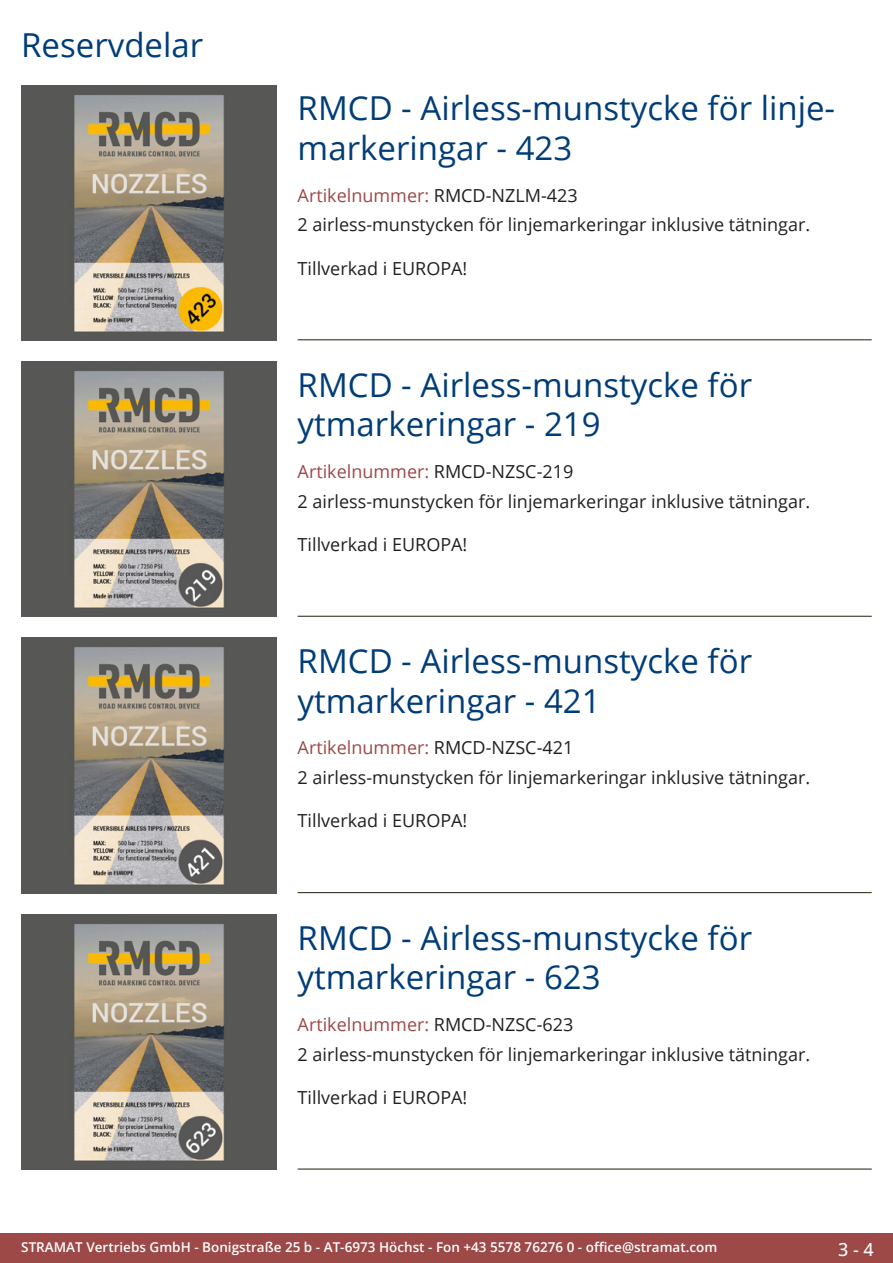
<style>
.page{position:relative;width:893px;height:1263px;background:#fff}
.page>*{position:absolute;margin:0;border:0;box-sizing:border-box;transform-origin:0 0}
.Produkttitel{font:33px/39.6px "Open Sans";color:#003d78}
.RastTitel{font:33px "Open Sans";color:#003d78}
.Beschreibung_Text{font:18px "Open Sans";color:#231f20}
.TechDaten_Überschrif{font:18px "Open Sans";color:#9c4948}
.t1{font:500 18px "Open Sans";color:#fff}
.t2{font:600 13.5px "Open Sans";color:#fff}
.s1{color:#231f20}
</style>
<div class="page">
<div style="left:0;top:1233px;width:893px;height:30px;background:#9c4948"></div>
<hr style="left:298px;top:340px;width:574px;height:1px;background:#201d08">
<hr style="left:298px;top:616px;width:574px;height:1px;background:#201d08">
<hr style="left:298px;top:892px;width:574px;height:1px;background:#201d08">
<hr style="left:298px;top:1169px;width:574px;height:1px;background:#201d08">
<img style="left:21px;top:85px;width:255px;height:255px">
<img style="left:21px;top:361px;width:255px;height:256px">
<img style="left:21px;top:638px;width:255px;height:255px">
<img style="left:21px;top:914px;width:255px;height:255px">
<p class="RastTitel" style="left:21px;top:22px;width:184px">Reservdelar</p>
<p class="Produkttitel" style="left:298px;top:88px;width:536px">RMCD - Airless-munstycke för linje&shy;markeringar - 423</p>
<p class="TechDaten_Überschrif" style="left:298px;top:183px;width:282px">Artikelnummer: <span class="s1">RMCD-NZLM-423</span></p>
<p class="Beschreibung_Text" style="left:298px;top:212px;width:514px">2 airless-munstycken för linjemarkeringar inklusive tätningar.</p>
<p class="Beschreibung_Text" style="left:298px;top:256px;width:171px">Tillverkad i EUROPA!</p>
<p class="Produkttitel" style="left:298px;top:364px;width:456px">RMCD - Airless-munstycke för ytmarkeringar - 219</p>
<p class="TechDaten_Überschrif" style="left:298px;top:459px;width:277px">Artikelnummer: <span class="s1">RMCD-NZSC-219</span></p>
<p class="Beschreibung_Text" style="left:298px;top:489px;width:514px">2 airless-munstycken för linjemarkeringar inklusive tätningar.</p>
<p class="Beschreibung_Text" style="left:298px;top:532px;width:171px">Tillverkad i EUROPA!</p>
<p class="Produkttitel" style="left:298px;top:640px;width:456px">RMCD - Airless-munstycke för ytmarkeringar - 421</p>
<p class="TechDaten_Überschrif" style="left:298px;top:735px;width:277px">Artikelnummer: <span class="s1">RMCD-NZSC-421</span></p>
<p class="Beschreibung_Text" style="left:298px;top:765px;width:514px">2 airless-munstycken för linjemarkeringar inklusive tätningar.</p>
<p class="Beschreibung_Text" style="left:298px;top:808px;width:171px">Tillverkad i EUROPA!</p>
<p class="Produkttitel" style="left:298px;top:917px;width:456px">RMCD - Airless-munstycke för ytmarkeringar - 623</p>
<p class="TechDaten_Überschrif" style="left:298px;top:1012px;width:277px">Artikelnummer: <span class="s1">RMCD-NZSC-623</span></p>
<p class="Beschreibung_Text" style="left:298px;top:1042px;width:514px">2 airless-munstycken för linjemarkeringar inklusive tätningar.</p>
<p class="Beschreibung_Text" style="left:298px;top:1085px;width:171px">Tillverkad i EUROPA!</p>
<p class="t2" style="left:21px;top:1238px;width:698px">STRAMAT Vertriebs GmbH - Bonigstraße 25 b - AT-6973 Höchst - Fon +43 5578 76276 0 - office@stramat.com</p>
<p class="t1" style="left:838px;top:1237px;width:37px">3 - 4</p>
</div>
